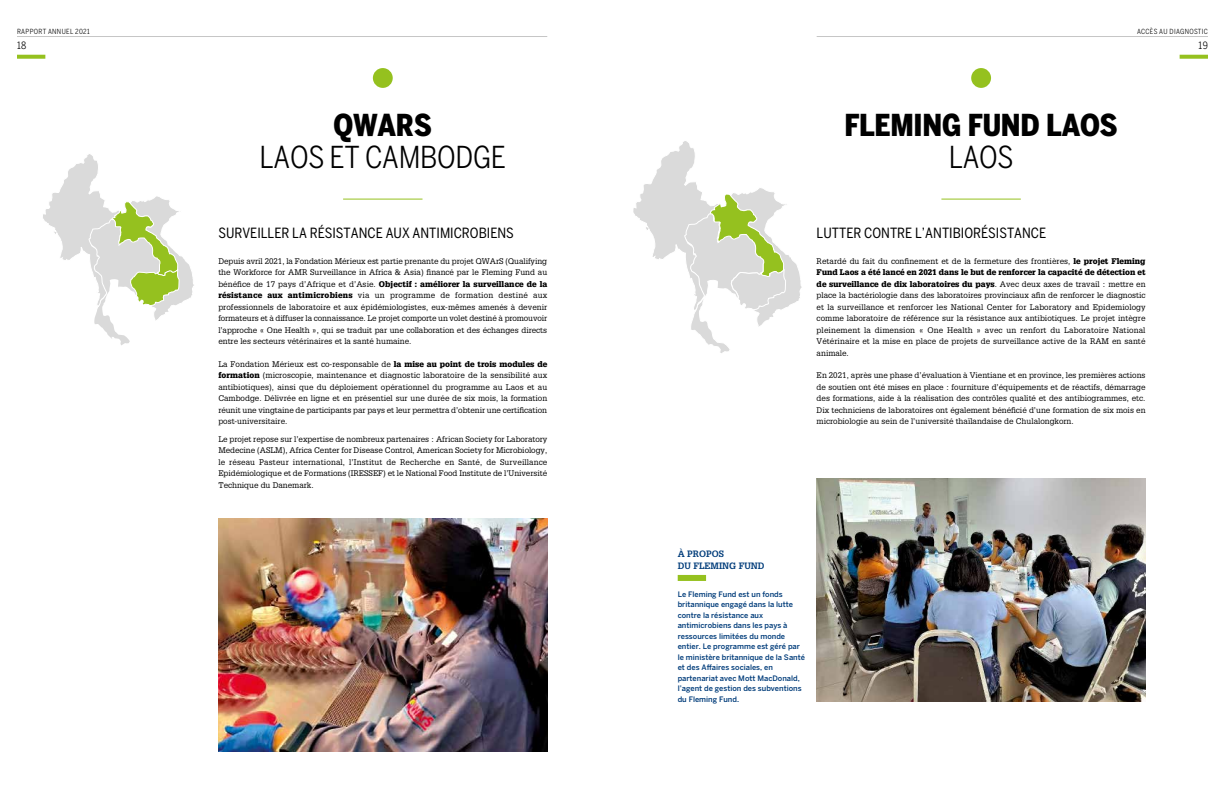
<style>
.page{position:relative;width:1225px;height:794px;background:#fff}
.page>*{position:absolute;margin:0;border:0;box-sizing:border-box;transform-origin:0 0}
.t1{font:900 30px "Benton Sans Condensed";letter-spacing:-.01em;color:#000}
.t2{font:30px "Benton Sans Condensed";letter-spacing:-.01em;color:#000}
.t3{font:14px "Benton Sans Condensed";color:#000}
.t4{font:10px "Benton Sans Condensed";color:#000}
.t5{font:700 9px/12px "Glypha LT Std";color:#003c7a}
.t6{font:8px/11.5px "Glypha LT Std";color:#000;text-align:justify}
.t7{font:500 7.5px/10.5px "Benton Sans";color:#003c7a}
.t8{font:7px "Benton Sans Condensed";letter-spacing:.05em;color:#000}
.s1{font-weight:900}
</style>
<div class="page">
<svg style="left:43px;top:154px;width:151px;height:191px"></svg>
<svg style="left:633px;top:141px;width:169px;height:212px"></svg>
<img style="left:218px;top:519px;width:329px;height:232px">
<hr style="left:343px;top:199px;width:79px;height:1px;background:#95c11f">
<div style="left:373px;top:68px;width:20px;height:20px;background:#95c11f;border-radius:50%"></div>
<hr style="left:17px;top:36px;width:530px;height:1px;background:#c6c6c6">
<svg style="left:17px;top:55px;width:28px;height:4px"></svg>
<hr style="left:941px;top:199px;width:79px;height:1px;background:#95c11f">
<img style="left:816px;top:478px;width:329px;height:224px">
<div style="left:971px;top:68px;width:20px;height:20px;background:#95c11f;border-radius:50%"></div>
<hr style="left:816px;top:36px;width:392px;height:1px;background:#c6c6c6">
<svg style="left:1179px;top:55px;width:29px;height:4px"></svg>
<div style="left:677px;top:575px;width:29px;height:6px;background:#95c11f"></div>
<p class="t8" style="left:17px;top:27px;width:74px">RAPPORT ANNUEL 2021</p>
<p class="t4" style="left:17px;top:39px;width:11px">18</p>
<h1 class="t1" style="left:333px;top:106px;width:100px">QWARS</h1>
<h1 class="t2" style="left:260px;top:139px;width:248px">LAOS ET CAMBODGE</h1>
<h2 class="t3" style="left:218px;top:224px;width:297px">SURVEILLER LA RÉSISTANCE AUX ANTIMICROBIENS</h2>
<p class="t6" style="left:218px;top:255px;width:330px">Depuis avril 2021, la Fondation Mérieux est partie prenante du projet QWArS (Qualifying the Workforce for AMR Surveillance in Africa &amp; Asia) financé par le Fleming Fund au bénéfice de 17 pays d’Afrique et d’Asie. <span class="s1">Objectif : améliorer la surveillance de la résistance aux antimicrobiens</span> via un programme de formation destiné aux professionnels de laboratoire et aux épidémiologistes, eux-mêmes amenés à devenir formateurs et à diffuser la connaissance. Le projet comporte un volet destiné à promouvoir l’approche « One Health », qui se traduit par une collaboration et des échanges directs entre les secteurs vétérinaires et la santé humaine.</p>
<p class="t6" style="left:218px;top:358px;width:330px">La Fondation Mérieux est co-responsable de <span class="s1">la mise au point de trois modules de formation</span> (microscopie, maintenance et diagnostic laboratoire de la sensibilité aux antibiotiques), ainsi que du déploiement opérationnel du programme au Laos et au Cambodge. Délivrée en ligne et en présentiel sur une durée de six mois, la formation réunit une vingtaine de participants par pays et leur permettra d’obtenir une certification post-universitaire.</p>
<p class="t6" style="left:218px;top:433px;width:330px">Le projet repose sur l’expertise de nombreux partenaires : African Society for Laboratory Medecine (ASLM), Africa Center for Disease Control, American Society for Microbiology, le réseau Pasteur international, l’Institut de Recherche en Santé, de Surveillance Epidémiologique et de Formations (IRESSEF) et le National Food Institute de l’Université Technique du Danemark.</p>
<p class="t8" style="left:1137px;top:27px;width:72px">ACCÈS AU DIAGNOSTIC</p>
<p class="t4" style="left:1198px;top:39px;width:11px">19</p>
<h1 class="t1" style="left:844px;top:106px;width:275px">FLEMING FUND LAOS</h1>
<h1 class="t2" style="left:948px;top:139px;width:66px">LAOS</h1>
<h2 class="t3" style="left:816px;top:224px;width:231px">LUTTER CONTRE L’ANTIBIORÉSISTANCE</h2>
<p class="t6" style="left:816px;top:255px;width:330px">Retardé du fait du confinement et de la fermeture des frontières, <span class="s1">le projet Fleming Fund Laos a été lancé en 2021 dans le but de renforcer la capacité de détection et de surveillance de dix laboratoires du pays</span>. Avec deux axes de travail : mettre en place la bactériologie dans des laboratoires provinciaux afin de renforcer le diagnostic et la surveillance et renforcer les National Center for Laboratory and Epidemiology comme laboratoire de référence sur la résistance aux antibiotiques. Le projet intègre pleinement la dimension « One Health » avec un renfort du Laboratoire National Vétérinaire et la mise en place de projets de surveillance active de la RAM en santé animale.</p>
<p class="t6" style="left:816px;top:370px;width:330px">En 2021, après une phase d’évaluation à Vientiane et en province, les premières actions de soutien ont été mises en place : fourniture d’équipements et de réactifs, démarrage des formations, aide à la réalisation des contrôles qualité et des antibiogrammes, etc.<br>Dix techniciens de laboratoires ont également bénéficié d’une formation de six mois en microbiologie au sein de l’université thaïlandaise de Chulalongkorn.</p>
<p class="t5" style="left:677px;top:548px;width:88px">À PROPOS<br>DU FLEMING FUND</p>
<p class="t7" style="left:677px;top:589px;width:129px">Le Fleming Fund est un fonds britannique engagé dans la lutte contre la résistance aux antimicrobiens dans les pays à ressources limitées du monde entier. Le programme est géré par le ministère britannique de la Santé et des Affaires sociales, en partenariat avec Mott MacDonald, l’agent de gestion des subventions du Fleming Fund.</p>
</div>
